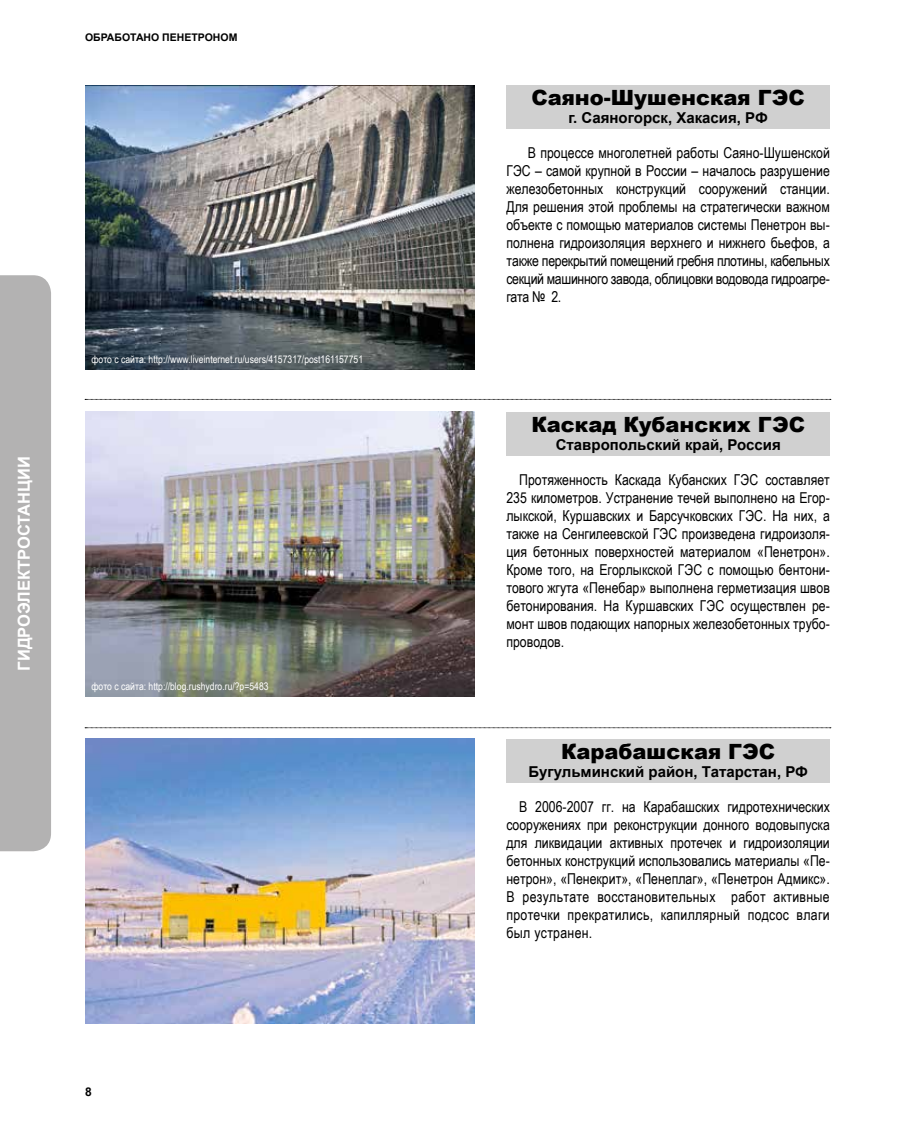
<style>
.page{position:relative;width:915px;height:1127px;background:#fff}
.page>*{position:absolute;margin:0;border:0;box-sizing:border-box;transform-origin:0 0}
.t1{font:900 21px "Arial";color:#000}
.t2{font:700 16.5px "Arial";color:#fff}
.t3{font:15px/18px "Arial Narrow";color:#000;text-align:justify}
.t4{font:700 15px "Arial";color:#000}
.t5{font:700 12px "Arial";color:#000}
.t6{font:10.5px "Arial Narrow";color:#fff}
.t7{font:700 10.5px "Arial";color:#000}
</style>
<div class="page">
<img style="left:85px;top:85px;width:389px;height:285px">
<img style="left:85px;top:738px;width:389px;height:285px">
<div style="left:506px;top:85px;width:323px;height:44px;background:#d0d0d0"></div>
<img style="left:85px;top:412px;width:389px;height:285px">
<div style="left:506px;top:412px;width:323px;height:43px;background:#d0d0d0"></div>
<div style="left:506px;top:739px;width:323px;height:43px;background:#d0d0d0"></div>
<svg style="left:85px;top:399px;width:745px;height:1px"></svg>
<svg style="left:85px;top:727px;width:745px;height:1px"></svg>
<div style="left:0;top:275px;width:51px;height:576px;background:#b3b2b2"></div>
<p class="t7" style="left:85px;top:30px;width:154px">ОБРАБОТАНО ПЕНЕТРОНОМ</p>
<p class="t2" style="left:13px;top:670px;width:216px;rotate:-90deg">ГИДРОЭЛЕКТРОСТАНЦИИ</p>
<p class="t6" style="left:91px;top:352px;width:273px">фото с сайта: http://www.liveinternet.ru/users/4157317/post161157751</p>
<p class="t6" style="left:91px;top:679px;width:178px">фото с сайта: http://blog.rushydro.ru/?p=5483</p>
<p class="t5" style="left:85px;top:1084px;width:8px">8</p>
<h1 class="t1" style="left:531px;top:83px;width:275px">Саяно-Шушенская ГЭС</h1>
<p class="t4" style="left:568px;top:108px;width:201px">г. Саяногорск, Хакасия, РФ</p>
<p class="t3" style="left:506px;top:143px;width:325px;text-indent:21px">В процессе многолетней работы Саяно-Шушенской ГЭС – самой крупной в России – началось разрушение железобетонных конструкций сооружений станции.<br>Для решения этой проблемы на стратегически важном объекте с помощью материалов системы Пенетрон вы&shy;полнена гидроизоляция верхнего и нижнего бьефов, а также перекрытий помещений гребня плотины, кабельных секций машинного завода, облицовки водовода гидроагре&shy;гата № 2.</p>
<h1 class="t1" style="left:531px;top:409px;width:275px">Каскад Кубанских ГЭС</h1>
<p class="t4" style="left:555px;top:435px;width:226px">Ставропольский край, Россия</p>
<p class="t3" style="left:506px;top:470px;width:325px;text-indent:13px">Протяженность Каскада Кубанских ГЭС составляет 235 километров. Устранение течей выполнено на Егор&shy;лыкской, Куршавских и Барсучковских ГЭС. На них, а также на Сенгилеевской ГЭС произведена гидроизоля&shy;ция бетонных поверхностей материалом «Пенетрон».<br>Кроме того, на Егорлыкской ГЭС с помощью бентони&shy;тового жгута «Пенебар» выполнена герметизация швов бетонирования. На Куршавских ГЭС осуществлен ре&shy;монт швов подающих напорных железобетонных трубо&shy;проводов.</p>
<h1 class="t1" style="left:561px;top:736px;width:215px">Карабашская ГЭС</h1>
<p class="t4" style="left:528px;top:762px;width:281px">Бугульминский район, Татарстан, РФ</p>
<p class="t3" style="left:506px;top:797px;width:325px;text-indent:13px">В 2006-2007 гг. на Карабашских гидротехнических сооружениях при реконструкции донного водовыпуска для ликвидации активных протечек и гидроизоляции бетонных конструкций использовались материалы «Пе&shy;нетрон», «Пенекрит», «Пенеплаг», «Пенетрон Адмикс».<br>В результате восстановительных работ активные протечки прекратились, капиллярный подсос влаги был устранен.</p>
</div>
